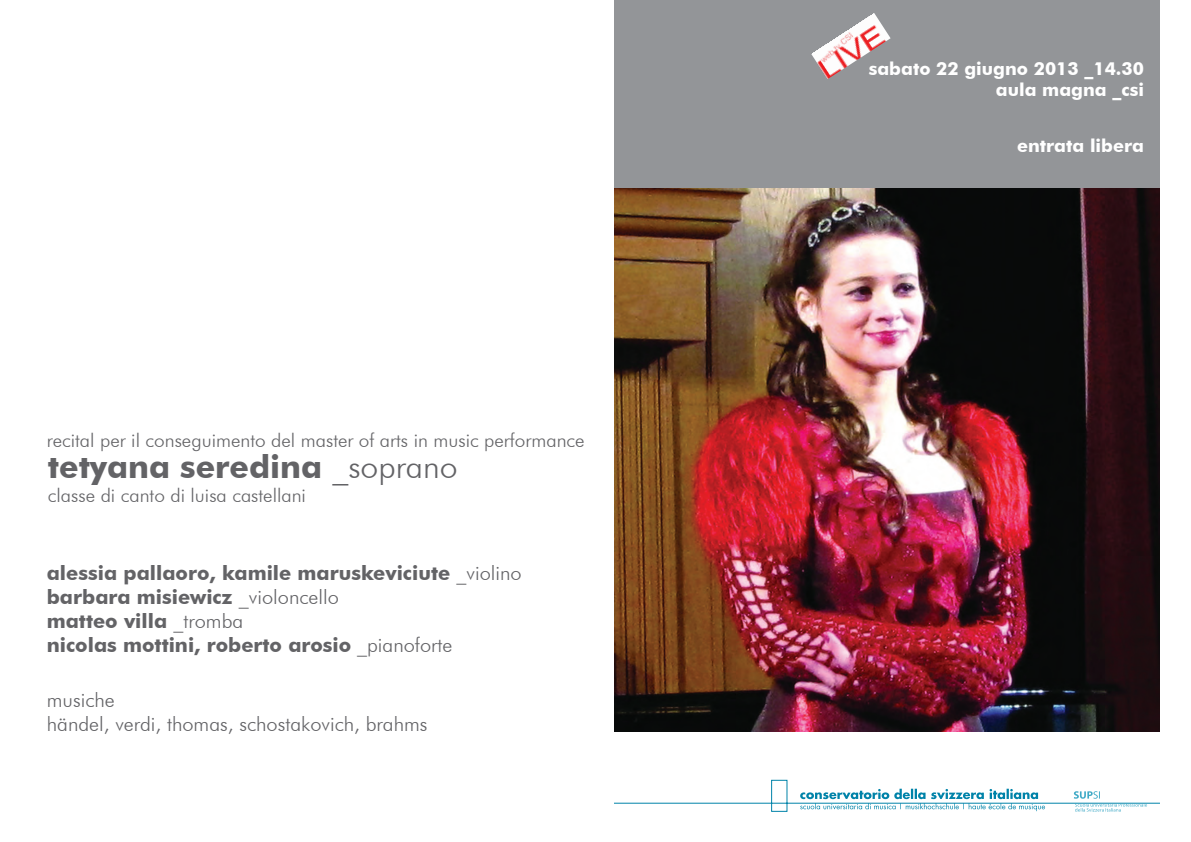
<style>
.page{position:relative;width:1191px;height:842px;background:#fff}
.page>*{position:absolute;margin:0;border:0;box-sizing:border-box;transform-origin:0 0}
.t1{font:700 32px "Futura BT";color:#636366}
.t2{font:700 20px/24px "Futura BT";color:#636366}
.t3{font:300 20px/24px "Futura BT";color:#636366}
.t4{font:300 19px "Futura BT";color:#636366}
.t5{font:700 18px/21.6px "Futura BT";color:#fff;text-align:right}
.s1{font-weight:300}
</style>
<div class="page">
<div style="left:614px;top:0;width:545px;height:189px;background:#939598"></div>
<svg style="left:614px;top:780px;width:545px;height:32px"></svg>
<img style="left:811px;top:13px;width:79px;height:66px">
<img style="left:614px;top:189px;width:545px;height:542px">
<p class="t4" style="left:47px;top:429px;width:539px">recital per il conseguimento del master of arts in music performance</p>
<p class="t4" style="left:48px;top:484px;width:260px">classe di canto di luisa castellani</p>
<h1 class="t1" style="left:48px;top:447px;width:411px">tetyana seredina <span class="s1">_soprano</span></h1>
<p class="t2" style="left:47px;top:561px;width:476px">alessia pallaoro, kamile maruskeviciute <span class="s1">_violino </span>barbara misiewicz <span class="s1">_violoncello<br></span>matteo villa <span class="s1">_tromba<br></span>nicolas mottini, roberto arosio <span class="s1">_pianoforte</span></p>
<p class="t3" style="left:47px;top:688px;width:382px">musiche<br>händel, verdi, thomas, schostakovich, brahms</p>
<p class="t5" style="left:868px;top:57px;width:277px">sabato 22 giugno 2013 _14.30 aula magna _csi</p>
<p class="t5" style="left:1017px;top:135px;width:128px">entrata libera</p>
</div>
